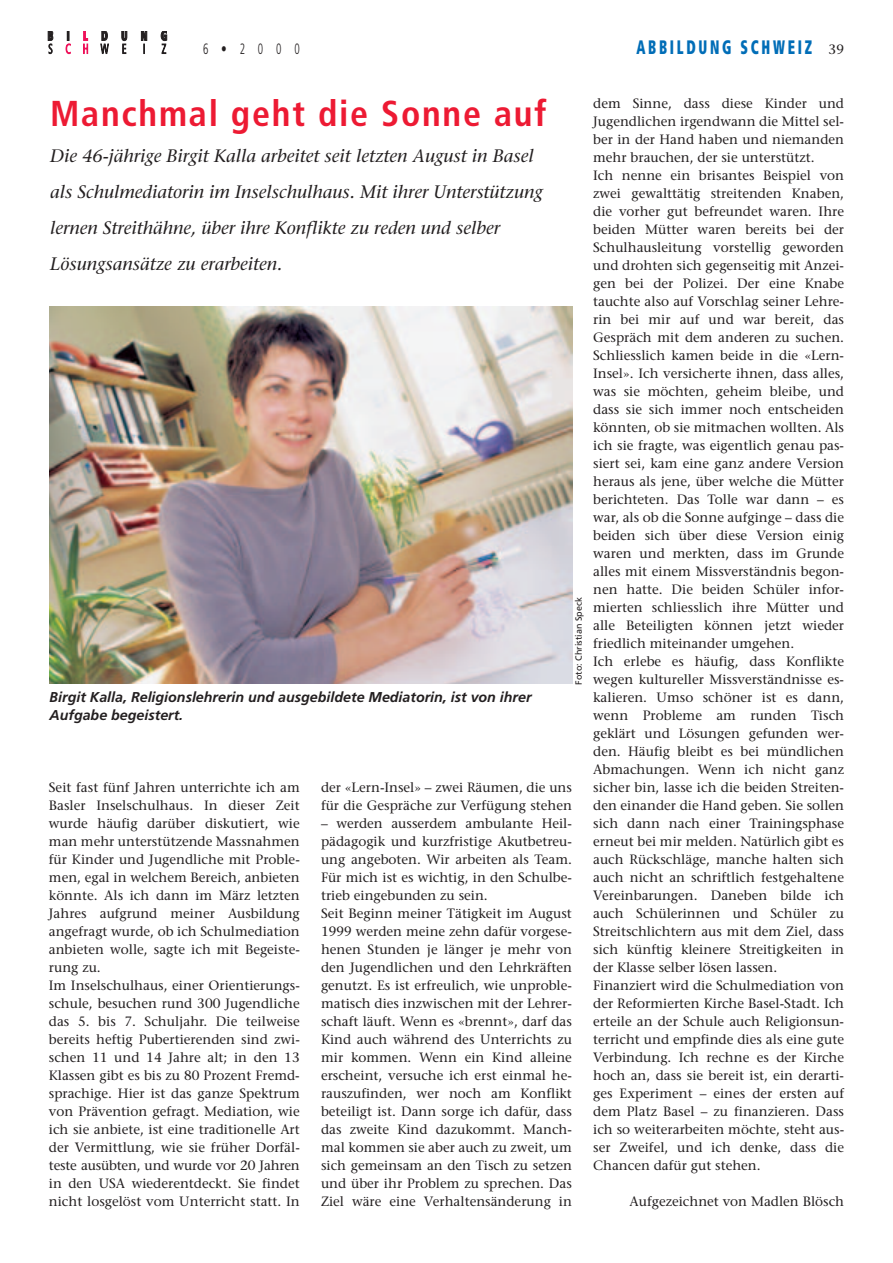
<style>
.page{position:relative;width:893px;height:1263px;background:#fff}
.page>*{position:absolute;margin:0;border:0;box-sizing:border-box;transform-origin:0 0}
.t1{font:700 condensed 36px "Frutiger";letter-spacing:.05em;color:#ed1a33}
.t2{font:900 condensed 19.5px "Frutiger";letter-spacing:.2em;color:#006db7;scale:.7 1}
.t3{font:italic 18px/36px "Stone Serif";color:#231f20}
.t4{font:300 condensed 15px "Frutiger";color:#231f20;scale:.75 1}
.t5{font:italic 700 14.25px/18px "Frutiger";color:#231f20}
.t6{font:13.5px/18px "Stone Serif";color:#231f20}
.t7{font:9px "Frutiger";color:#231f20}
.s1{font-family:"Stone Serif";font-weight:400;font-stretch:normal;font-size:13.5px;color:#231f20}
</style>
<div class="page">
<svg style="left:84px;top:31px;width:4px;height:23px"></svg>
<svg style="left:48px;top:31px;width:5px;height:23px"></svg>
<svg style="left:66px;top:31px;width:4px;height:23px"></svg>
<svg style="left:101px;top:31px;width:8px;height:23px"></svg>
<svg style="left:122px;top:31px;width:5px;height:23px"></svg>
<svg style="left:141px;top:31px;width:6px;height:23px"></svg>
<svg style="left:161px;top:31px;width:6px;height:23px"></svg>
<img style="left:49px;top:306px;width:523px;height:378px">
<p class="t4" style="left:203px;top:43px;width:130px">6 • 2 0 0 0</p>
<h2 class="t2" style="left:636px;top:39px;width:298px">ABBILDUNG SCHWEIZ <span class="s1">39</span></h2>
<h1 class="t1" style="left:50px;top:99px;width:498px">Manchmal geht die Sonne auf</h1>
<h3 class="t3" style="left:50px;top:140px;width:494px">Die 46-jährige Birgit Kalla arbeitet seit letzten August in Basel als Schulmediatorin im Inselschulhaus. Mit ihrer Unterstützung lernen Streithähne, über ihre Konflikte zu reden und selber Lösungsansätze zu erarbeiten.</h3>
<p class="t5" style="left:49px;top:689px;width:484px">Birgit Kalla, Religionslehrerin und ausgebildete Mediatorin, ist von ihrer<br>Aufgabe begeistert.</p>
<p class="t7" style="left:575px;top:685px;width:89px;rotate:-90deg">Foto: Christian Speck</p>
<p class="t6" style="left:49px;top:780px;width:252px">Seit fast fünf Jahren unterrichte ich am Basler Inselschulhaus. In dieser Zeit wurde häufig darüber diskutiert, wie man mehr unterstützende Massnahmen für Kinder und Jugendliche mit Proble&shy;men, egal in welchem Bereich, anbieten könnte. Als ich dann im März letzten Jahres aufgrund meiner Ausbildung angefragt wurde, ob ich Schulmediation anbieten wolle, sagte ich mit Begeiste&shy;rung zu.<br>Im Inselschulhaus, einer Orientierungs&shy;schule, besuchen rund 300 Jugendliche das 5. bis 7. Schuljahr. Die teilweise bereits heftig Pubertierenden sind zwi&shy;schen 11 und 14 Jahre alt; in den 13<br>Klassen gibt es bis zu 80 Prozent Fremd&shy;sprachige. Hier ist das ganze Spektrum von Prävention gefragt. Mediation, wie ich sie anbiete, ist eine traditionelle Art der Vermittlung, wie sie früher Dorfäl&shy;teste ausübten, und wurde vor 20 Jahren in den USA wiederentdeckt. Sie findet nicht losgelöst vom Unterricht statt. In</p>
<p class="t6" style="left:321px;top:780px;width:252px">der «Lern-Insel» – zwei Räumen, die uns für die Gespräche zur Verfügung stehen</p>
<p class="t6" style="left:321px;top:816px;width:252px">– werden ausserdem ambulante Heil&shy;pädagogik und kurzfristige Akutbetreu&shy;ung angeboten. Wir arbeiten als Team.<br>Für mich ist es wichtig, in den Schulbe&shy;trieb eingebunden zu sein.<br>Seit Beginn meiner Tätigkeit im August 1999 werden meine zehn dafür vorgese&shy;henen Stunden je länger je mehr von den Jugendlichen und den Lehrkräften genutzt. Es ist erfreulich, wie unproble&shy;matisch dies inzwischen mit der Lehrer&shy;schaft läuft. Wenn es «brennt», darf das Kind auch während des Unterrichts zu mir kommen. Wenn ein Kind alleine erscheint, versuche ich erst einmal he&shy;rauszufinden, wer noch am Konflikt beteiligt ist. Dann sorge ich dafür, dass das zweite Kind dazukommt. Manch&shy;mal kommen sie aber auch zu zweit, um sich gemeinsam an den Tisch zu setzen und über ihr Problem zu sprechen. Das Ziel wäre eine Verhaltensänderung in</p>
<p class="t6" style="left:593px;top:96px;width:252px">dem Sinne, dass diese Kinder und Jugendlichen irgendwann die Mittel sel&shy;ber in der Hand haben und niemanden mehr brauchen, der sie unterstützt.<br>Ich nenne ein brisantes Beispiel von zwei gewalttätig streitenden Knaben, die vorher gut befreundet waren. Ihre beiden Mütter waren bereits bei der Schulhausleitung vorstellig geworden und drohten sich gegenseitig mit Anzei&shy;gen bei der Polizei. Der eine Knabe tauchte also auf Vorschlag seiner Lehre&shy;rin bei mir auf und war bereit, das Gespräch mit dem anderen zu suchen.<br>Schliesslich kamen beide in die «Lern-Insel». Ich versicherte ihnen, dass alles, was sie möchten, geheim bleibe, und dass sie sich immer noch entscheiden könnten, ob sie mitmachen wollten. Als ich sie fragte, was eigentlich genau pas&shy;siert sei, kam eine ganz andere Version heraus als jene, über welche die Mütter berichteten. Das Tolle war dann – es war, als ob die Sonne aufginge – dass die beiden sich über diese Version einig waren und merkten, dass im Grunde alles mit einem Missverständnis begon&shy;nen hatte. Die beiden Schüler infor&shy;mierten schliesslich ihre Mütter und alle Beteiligten können jetzt wieder friedlich miteinander umgehen.<br>Ich erlebe es häufig, dass Konflikte wegen kultureller Missverständnisse es&shy;kalieren. Umso schöner ist es dann, wenn Probleme am runden Tisch geklärt und Lösungen gefunden wer&shy;den. Häufig bleibt es bei mündlichen Abmachungen. Wenn ich nicht ganz sicher bin, lasse ich die beiden Streiten&shy;den einander die Hand geben. Sie sollen sich dann nach einer Trainingsphase erneut bei mir melden. Natürlich gibt es auch Rückschläge, manche halten sich auch nicht an schriftlich festgehaltene Vereinbarungen. Daneben bilde ich auch Schülerinnen und Schüler zu Streitschlichtern aus mit dem Ziel, dass sich künftig kleinere Streitigkeiten in der Klasse selber lösen lassen.<br>Finanziert wird die Schulmediation von der Reformierten Kirche Basel-Stadt. Ich erteile an der Schule auch Religionsun&shy;terricht und empfinde dies als eine gute Verbindung. Ich rechne es der Kirche hoch an, dass sie bereit ist, ein derarti&shy;ges Experiment – eines der ersten auf dem Platz Basel – zu finanzieren. Dass ich so weiterarbeiten möchte, steht aus&shy;ser Zweifel, und ich denke, dass die Chancen dafür gut stehen.</p>
<p class="t6" style="left:630px;top:1194px;width:216px">Aufgezeichnet von Madlen Blösch</p>
</div>
